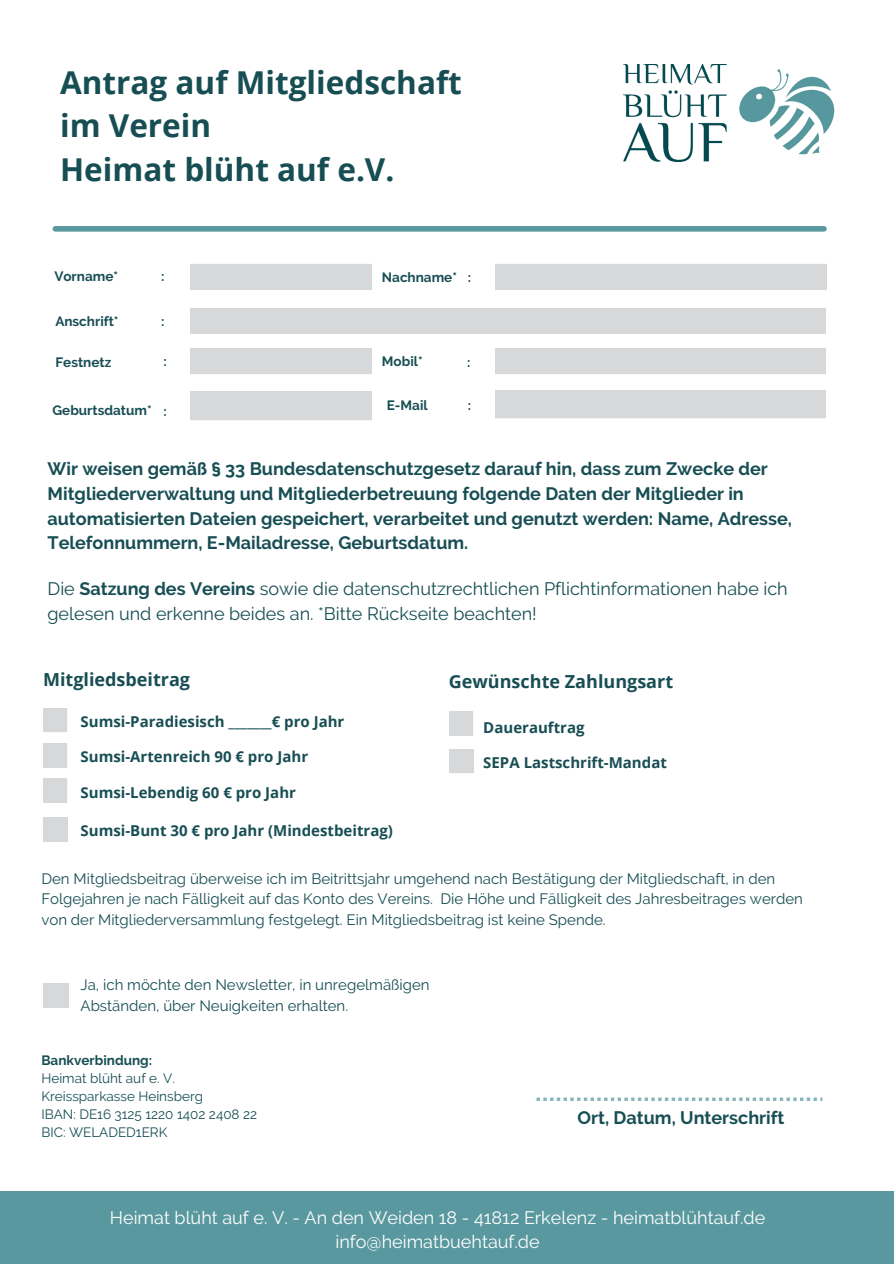
<style>
.page{position:relative;width:894px;height:1264px;background:#fff}
.page>*{position:absolute;margin:0;border:0;box-sizing:border-box;transform-origin:0 0}
.t1{font:700 31.5px/43.8px "Open Sans";color:#174e54}
.t2{font:700 18px/24.8px "Raleway";color:#174e54}
.t3{font:18px/24.8px "Raleway";color:#174e54}
.t4{font:18px/24.8px "Raleway";color:#fff;text-align:center}
.t5{font:700 18px "Open Sans";color:#174e54}
.t6{font:15px/20.2px "Raleway";color:#174e54}
.t7{font:700 15px "Open Sans";color:#174e54}
.t8{font:13.5px/18px "Raleway";color:#174e54}
.t9{font:700 13.5px "Raleway";color:#174e54}
.s1{font-weight:700}
</style>
<div class="page">
<div style="left:0;top:1191px;width:893px;height:72px;background:#59989e"></div>
<div style="left:190px;top:308px;width:635px;height:25px;background:#d7d8d9"></div>
<div style="left:190px;top:348px;width:181px;height:26px;background:#d7d8d9"></div>
<div style="left:495px;top:390px;width:330px;height:28px;background:#d7d8d9"></div>
<div style="left:495px;top:264px;width:331px;height:26px;background:#d7d8d9"></div>
<div style="left:190px;top:264px;width:181px;height:26px;background:#d7d8d9"></div>
<img style="left:623px;top:64px;width:212px;height:98px">
<svg style="left:43px;top:743px;width:24px;height:24px"></svg>
<svg style="left:43px;top:778px;width:24px;height:24px"></svg>
<svg style="left:43px;top:817px;width:24px;height:24px"></svg>
<svg style="left:43px;top:708px;width:24px;height:24px"></svg>
<svg style="left:449px;top:749px;width:24px;height:24px"></svg>
<svg style="left:449px;top:711px;width:24px;height:24px"></svg>
<div style="left:55px;top:226px;width:768px;height:6px;background:#59989e"></div>
<svg style="left:43px;top:983px;width:26px;height:25px"></svg>
<div style="left:190px;top:391px;width:181px;height:29px;background:#d7d8d9"></div>
<div style="left:495px;top:348px;width:330px;height:26px;background:#d7d8d9"></div>
<svg style="left:536px;top:1097px;width:286px;height:3px"></svg>
<h1 class="t1" style="left:60px;top:59px;width:403px">Antrag auf Mitgliedschaft im Verein<br>Heimat blüht auf e.V.</h1>
<p class="t9" style="left:54px;top:268px;width:65px">Vorname*</p>
<p class="t9" style="left:55px;top:314px;width:65px">Anschrift*</p>
<p class="t9" style="left:56px;top:354px;width:57px">Festnetz</p>
<p class="t9" style="left:161px;top:268px;width:5px">:</p>
<p class="t9" style="left:161px;top:313px;width:5px">:</p>
<p class="t9" style="left:163px;top:354px;width:5px">:</p>
<p class="t9" style="left:52px;top:402px;width:116px">Geburtsdatum* :</p>
<p class="t9" style="left:382px;top:269px;width:77px">Nachname*</p>
<p class="t9" style="left:468px;top:269px;width:5px">:</p>
<p class="t9" style="left:382px;top:353px;width:42px">Mobil*</p>
<p class="t9" style="left:467px;top:354px;width:5px">:</p>
<p class="t9" style="left:468px;top:397px;width:5px">:</p>
<p class="t9" style="left:386px;top:397px;width:42px">E-Mail</p>
<p class="t2" style="left:48px;top:456px;width:745px">Wir weisen gemäß § 33 Bundesdatenschutzgesetz darauf hin, dass zum Zwecke der Mitgliederverwaltung und Mitgliederbetreuung folgende Daten der Mitglieder in automatisierten Dateien gespeichert, verarbeitet und genutzt werden: Name, Adresse, Telefonnummern, E-Mailadresse, Geburtsdatum.</p>
<p class="t3" style="left:47px;top:576px;width:741px">Die <span class="s1">Satzung des Vereins</span> sowie die datenschutzrechtlichen Pflichtinformationen habe ich gelesen und erkenne beides an. *Bitte Rückseite beachten!</p>
<p class="t5" style="left:43px;top:667px;width:148px">Mitgliedsbeitrag</p>
<p class="t7" style="left:81px;top:711px;width:265px">Sumsi-Paradiesisch _______€ pro Jahr</p>
<p class="t7" style="left:81px;top:746px;width:229px">Sumsi-Artenreich 90 € pro Jahr</p>
<p class="t7" style="left:81px;top:781px;width:217px">Sumsi-Lebendig 60 € pro Jahr</p>
<p class="t7" style="left:81px;top:820px;width:314px">Sumsi-Bunt 30 € pro Jahr (Mindestbeitrag)</p>
<p class="t5" style="left:449px;top:669px;width:226px">Gewünschte Zahlungsart</p>
<p class="t7" style="left:483px;top:716px;width:103px">Dauerauftrag</p>
<p class="t7" style="left:483px;top:752px;width:185px">SEPA Lastschrift-Mandat</p>
<p class="t6" style="left:41px;top:868px;width:762px">Den Mitgliedsbeitrag überweise ich im Beitrittsjahr umgehend nach Bestätigung der Mitgliedschaft, in den<br>Folgejahren je nach Fälligkeit auf das Konto des Vereins. Die Höhe und Fälligkeit des Jahresbeitrages werden von der Mitgliederversammlung festgelegt. Ein Mitgliedsbeitrag ist keine Spende.</p>
<p class="t6" style="left:81px;top:974px;width:350px">Ja, ich möchte den Newsletter, in unregelmäßigen<br>Abständen, über Neuigkeiten erhalten.</p>
<p class="t9" style="left:41px;top:1052px;width:112px">Bankverbindung:</p>
<p class="t8" style="left:41px;top:1069px;width:217px">Heimat blüht auf e. V.<br>Kreissparkasse Heinsberg<br>IBAN: DE16 3125 1220 1402 2408 22<br>BIC: WELADED1ERK</p>
<p class="t2" style="left:577px;top:1105px;width:208px">Ort, Datum, Unterschrift</p>
<p class="t4" style="left:110px;top:1204px;width:657px">Heimat blüht auf e. V. - An den Weiden 18 - 41812 Erkelenz - heimatblühtauf.de info@heimatbuehtauf.de</p>
</div>
